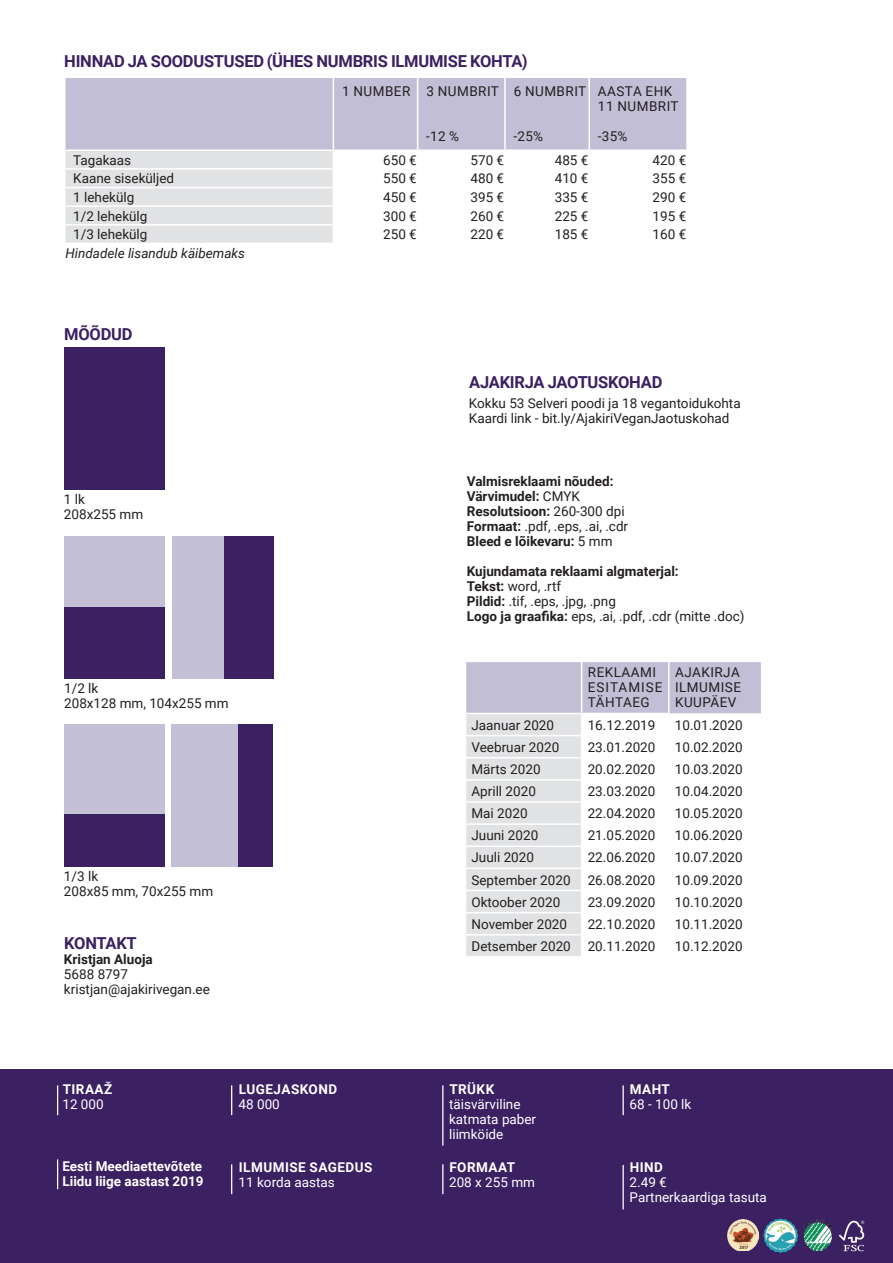
<style>
.page{position:relative;width:893px;height:1263px;background:#fff}
.page>*{position:absolute;margin:0;border:0;box-sizing:border-box;transform-origin:0 0}
.t1{font:700 16.5px "Roboto";letter-spacing:-.015em;color:#3b2062}
.t2{font:13.5px/15px "Roboto";color:#231f20}
.t3{font:700 13.5px/15px "Roboto";color:#231f20}
.t4{font:13.5px/15px "Roboto";color:#fff}
.t5{font:13.5px/15px "Roboto";letter-spacing:.035em;color:#231f20}
.t6{font:700 13.5px "Roboto";letter-spacing:.025em;color:#fff}
.t7{font:700 13.5px/15px "Roboto";color:#fff}
.t8{font:italic 13.5px "Roboto";color:#231f20}
.s1{font-weight:400}
</style>
<div class="page">
<div style="left:64px;top:606px;width:101px;height:73px;background:#3b2062"></div>
<div style="left:64px;top:347px;width:100px;height:143px;background:#3b2062"></div>
<div style="left:222px;top:536px;width:51px;height:143px;background:#3b2062"></div>
<div style="left:172px;top:536px;width:51px;height:143px;background:#c3bfd5"></div>
<div style="left:0;top:1070px;width:893px;height:193px;background:#3b2062"></div>
<svg style="left:466px;top:662px;width:295px;height:294px"></svg>
<hr style="left:668px;top:935px;width:2px;height:21px;background:#fff">
<div style="left:65px;top:78px;width:621px;height:71px;background:#c2bed5"></div>
<hr style="left:333px;top:78px;width:1px;height:71px;background:#fff">
<svg style="left:65px;top:151px;width:268px;height:92px;background:#e3e4e5"></svg>
<hr style="left:417px;top:78px;width:1px;height:71px;background:#fff">
<hr style="left:504px;top:78px;width:2px;height:71px;background:#fff">
<hr style="left:588px;top:78px;width:2px;height:71px;background:#fff">
<div style="left:64px;top:812px;width:100px;height:55px;background:#3b2062"></div>
<div style="left:236px;top:724px;width:37px;height:143px;background:#3b2062"></div>
<div style="left:171px;top:724px;width:67px;height:143px;background:#c3bfd5"></div>
<div style="left:64px;top:724px;width:100px;height:89px;background:#c3bfd5"></div>
<hr style="left:57px;top:1085px;width:1px;height:30px;background:#fff">
<hr style="left:57px;top:1159px;width:1px;height:30px;background:#fff">
<hr style="left:231px;top:1085px;width:1px;height:30px;background:#fff">
<hr style="left:231px;top:1164px;width:1px;height:30px;background:#fff">
<hr style="left:442px;top:1164px;width:1px;height:30px;background:#fff">
<hr style="left:622px;top:1085px;width:2px;height:30px;background:#fff">
<hr style="left:622px;top:1165px;width:2px;height:44px;background:#fff">
<hr style="left:442px;top:1085px;width:1px;height:60px;background:#fff">
<div style="left:64px;top:536px;width:101px;height:71px;background:#c3bfd5"></div>
<img style="left:727px;top:1219px;width:32px;height:32px">
<img style="left:763px;top:1218px;width:34px;height:34px">
<img style="left:802px;top:1219px;width:31px;height:31px">
<img style="left:838px;top:1220px;width:27px;height:31px">
<p class="t1" style="left:64px;top:50px;width:465px">HINNAD JA SOODUSTUSED (ÜHES NUMBRIS ILMUMISE KOHTA)</p>
<p class="t5" style="left:342px;top:83px;width:158px">1 NUMBER 3 NUMBRIT</p>
<p class="t2" style="left:426px;top:128px;width:35px">-12 %</p>
<p class="t5" style="left:514px;top:83px;width:74px">6 NUMBRIT</p>
<p class="t2" style="left:513px;top:128px;width:31px">-25%</p>
<p class="t5" style="left:598px;top:83px;width:82px">AASTA EHK<br>11 NUMBRIT</p>
<p class="t2" style="left:598px;top:128px;width:31px">-35%</p>
<p class="t2" style="left:73px;top:152px;width:60px">Tagakaas</p>
<p class="t2" style="left:383px;top:152px;width:35px">650 €</p>
<p class="t2" style="left:470px;top:152px;width:35px">570 €</p>
<p class="t2" style="left:555px;top:152px;width:35px">485 €</p>
<p class="t2" style="left:653px;top:152px;width:35px">420 €</p>
<p class="t2" style="left:73px;top:170px;width:103px">Kaane siseküljed</p>
<p class="t2" style="left:383px;top:170px;width:35px">550 €</p>
<p class="t2" style="left:470px;top:170px;width:35px">480 €</p>
<p class="t2" style="left:555px;top:170px;width:35px">410 €</p>
<p class="t2" style="left:653px;top:170px;width:35px">355 €</p>
<p class="t2" style="left:73px;top:189px;width:63px">1 lehekülg</p>
<p class="t2" style="left:383px;top:189px;width:35px">450 €</p>
<p class="t2" style="left:470px;top:189px;width:35px">395 €</p>
<p class="t2" style="left:555px;top:189px;width:35px">335 €</p>
<p class="t2" style="left:653px;top:189px;width:35px">290 €</p>
<p class="t2" style="left:73px;top:208px;width:76px">1/2 lehekülg</p>
<p class="t2" style="left:383px;top:208px;width:35px">300 €</p>
<p class="t2" style="left:470px;top:208px;width:35px">260 €</p>
<p class="t2" style="left:555px;top:208px;width:35px">225 €</p>
<p class="t2" style="left:653px;top:208px;width:35px">195 €</p>
<p class="t2" style="left:73px;top:226px;width:76px">1/3 lehekülg</p>
<p class="t2" style="left:383px;top:226px;width:35px">250 €</p>
<p class="t2" style="left:470px;top:226px;width:35px">220 €</p>
<p class="t2" style="left:555px;top:226px;width:35px">185 €</p>
<p class="t2" style="left:653px;top:226px;width:35px">160 €</p>
<p class="t8" style="left:65px;top:244px;width:181px">Hindadele lisandub käibemaks</p>
<p class="t1" style="left:64px;top:322px;width:70px">MÕÕDUD</p>
<p class="t2" style="left:64px;top:491px;width:81px">1 lk<br>208x255 mm</p>
<p class="t2" style="left:64px;top:680px;width:166px">1/2 lk<br>208x128 mm, 104x255 mm</p>
<p class="t2" style="left:64px;top:868px;width:151px">1/3 lk<br>208x85 mm, 70x255 mm</p>
<p class="t1" style="left:64px;top:931px;width:74px">KONTAKT</p>
<p class="t3" style="left:64px;top:951px;width:90px">Kristjan Aluoja</p>
<p class="t2" style="left:64px;top:966px;width:147px">5688 8797 kristjan@ajakirivegan.ee</p>
<p class="t6" style="left:63px;top:1080px;width:51px">TIRAAŽ</p>
<p class="t4" style="left:62px;top:1096px;width:43px">12 000</p>
<p class="t7" style="left:62px;top:1158px;width:143px">Eesti Meediaettevõtete<br>Liidu liige aastast 2019</p>
<p class="t6" style="left:239px;top:1080px;width:100px">LUGEJASKOND</p>
<p class="t4" style="left:239px;top:1096px;width:43px">48 000</p>
<p class="t6" style="left:239px;top:1158px;width:135px">ILMUMISE SAGEDUS</p>
<p class="t4" style="left:239px;top:1175px;width:98px">11 korda aastas</p>
<p class="t1" style="left:469px;top:371px;width:195px">AJAKIRJA JAOTUSKOHAD</p>
<p class="t2" style="left:469px;top:395px;width:273px">Kokku 53 Selveri poodi ja 18 vegantoidukohta<br>Kaardi link - bit.ly/AjakiriVeganJaotuskohad</p>
<p class="t3" style="left:467px;top:473px;width:163px">Valmisreklaami nõuded:<br>Värvimudel: <span class="s1">CMYK<br></span>Resolutsioon: <span class="s1">260-300 dpi<br></span>Formaat: <span class="s1">.pdf, .eps, .ai, .cdr<br></span>Bleed e lõikevaru: <span class="s1">5 mm</span></p>
<p class="t3" style="left:467px;top:563px;width:279px">Kujundamata reklaami algmaterjal:<br>Tekst: <span class="s1">word, .rtf<br></span>Pildid: <span class="s1">.tif, .eps, .jpg, .png<br></span>Logo ja graafika: <span class="s1">eps, .ai, .pdf, .cdr (mitte .doc)</span></p>
<p class="t5" style="left:588px;top:665px;width:76px">REKLAAMI<br>ESITAMISE<br>TÄHTAEG</p>
<p class="t2" style="left:675px;top:665px;width:67px;text-align:justify">AJAKIRJA ILMUMISE KUUPÄEV</p>
<p class="t2" style="left:471px;top:717px;width:84px">Jaanuar 2020</p>
<p class="t2" style="left:588px;top:717px;width:69px">16.12.2019</p>
<p class="t2" style="left:675px;top:717px;width:69px">10.01.2020</p>
<p class="t2" style="left:471px;top:739px;width:89px">Veebruar 2020</p>
<p class="t2" style="left:588px;top:739px;width:69px">23.01.2020</p>
<p class="t2" style="left:675px;top:739px;width:69px">10.02.2020</p>
<p class="t2" style="left:471px;top:761px;width:71px">Märts 2020</p>
<p class="t2" style="left:588px;top:761px;width:69px">20.02.2020</p>
<p class="t2" style="left:675px;top:761px;width:69px">10.03.2020</p>
<p class="t2" style="left:471px;top:783px;width:66px">Aprill 2020</p>
<p class="t2" style="left:588px;top:783px;width:69px">23.03.2020</p>
<p class="t2" style="left:675px;top:783px;width:69px">10.04.2020</p>
<p class="t2" style="left:471px;top:805px;width:58px">Mai 2020</p>
<p class="t2" style="left:588px;top:805px;width:69px">22.04.2020</p>
<p class="t2" style="left:675px;top:805px;width:69px">10.05.2020</p>
<p class="t2" style="left:471px;top:827px;width:68px">Juuni 2020</p>
<p class="t2" style="left:588px;top:827px;width:69px">21.05.2020</p>
<p class="t2" style="left:675px;top:827px;width:69px">10.06.2020</p>
<p class="t2" style="left:471px;top:849px;width:64px">Juuli 2020</p>
<p class="t2" style="left:588px;top:849px;width:69px">22.06.2020</p>
<p class="t2" style="left:675px;top:849px;width:69px">10.07.2020</p>
<p class="t2" style="left:471px;top:872px;width:101px">September 2020</p>
<p class="t2" style="left:588px;top:872px;width:69px">26.08.2020</p>
<p class="t2" style="left:675px;top:872px;width:69px">10.09.2020</p>
<p class="t2" style="left:471px;top:894px;width:90px">Oktoober 2020</p>
<p class="t2" style="left:588px;top:894px;width:69px">23.09.2020</p>
<p class="t2" style="left:675px;top:894px;width:69px">10.10.2020</p>
<p class="t2" style="left:471px;top:916px;width:97px">November 2020</p>
<p class="t2" style="left:588px;top:916px;width:69px">22.10.2020</p>
<p class="t2" style="left:675px;top:916px;width:69px">10.11.2020</p>
<p class="t2" style="left:471px;top:938px;width:185px">Detsember 2020 20.11.2020</p>
<p class="t2" style="left:675px;top:938px;width:69px">10.12.2020</p>
<p class="t6" style="left:449px;top:1080px;width:46px">TRÜKK</p>
<p class="t4" style="left:449px;top:1096px;width:89px">täisvärviline katmata paber liimköide</p>
<p class="t6" style="left:449px;top:1158px;width:67px">FORMAAT</p>
<p class="t4" style="left:449px;top:1175px;width:87px">208 x 255 mm</p>
<p class="t6" style="left:630px;top:1080px;width:42px">MAHT</p>
<p class="t4" style="left:630px;top:1096px;width:63px">68 - 100 lk</p>
<p class="t6" style="left:630px;top:1158px;width:35px">HIND</p>
<p class="t4" style="left:630px;top:1175px;width:139px">2.49 €<br>Partnerkaardiga tasuta</p>
</div>
